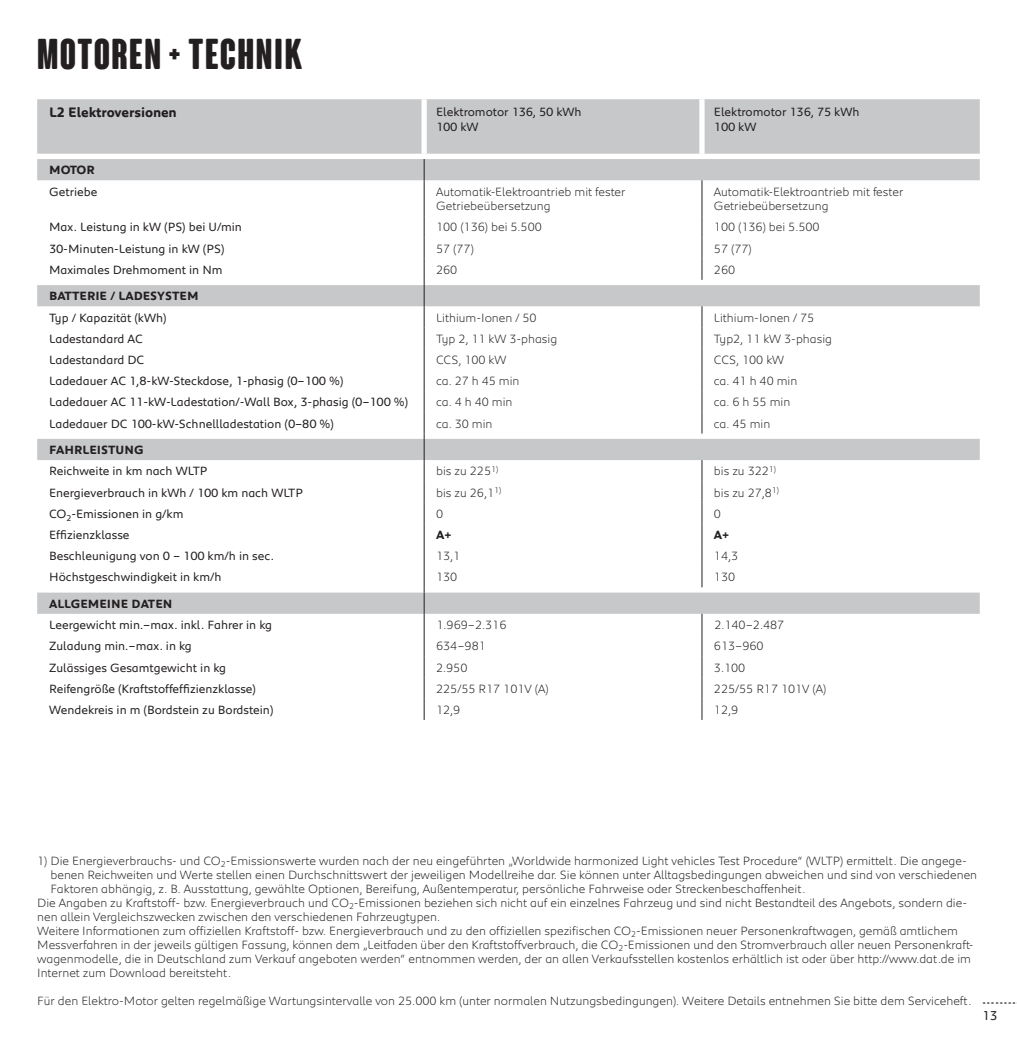
<style>
.page{position:relative;width:1017px;height:1042px;background:#fff}
.page>*{position:absolute;margin:0;border:0;box-sizing:border-box;transform-origin:0 0}
._001_Headline{font:700 condensed 42px "Coluna Rounded";letter-spacing:.04em;color:#231f20}
._26_Technische_Daten{font:700 14px "Peugeot";letter-spacing:-.01em;color:#231f20}
.t1{font:13.12px "Peugeot";color:#231f20}
._008_Fussnote{font:300 12.25px/14px "Peugeot";color:#231f20}
._26_Technische_Daten-2{font:12.25px/14.7px "Peugeot";color:#231f20}
._26_Technische_Daten-3{font:300 12.25px/14.7px "Peugeot";color:#231f20}
._26_Technische_Daten-4{font:700 12.25px "Peugeot";color:#231f20}
.t2{font:700 12.25px "Peugeot Expanded";color:#6c6d70}
</style>
<div class="page">
<div style="left:37px;top:99px;width:943px;height:55px;background:#c7c8ca"></div>
<svg style="left:37px;top:180px;width:943px;height:434px"></svg>
<div style="left:422px;top:99px;width:5px;height:55px;background:#fff"></div>
<hr style="left:424px;top:180px;width:1px;height:36px;background:#231f20">
<svg style="left:424px;top:216px;width:1px;height:504px"></svg>
<div style="left:37px;top:159px;width:943px;height:21px;background:#c7c8ca"></div>
<div style="left:699px;top:99px;width:6px;height:55px;background:#fff"></div>
<hr style="left:702px;top:180px;width:1px;height:36px;background:#231f20">
<svg style="left:702px;top:216px;width:1px;height:64px"></svg>
<svg style="left:702px;top:306px;width:1px;height:127px"></svg>
<svg style="left:702px;top:460px;width:1px;height:127px"></svg>
<svg style="left:702px;top:614px;width:1px;height:106px"></svg>
<p class="_001_Headline" style="left:37px;top:31px;width:267px">MOTOREN + TECHNIK</p>
<p class="_26_Technische_Daten" style="left:49px;top:103px;width:129px">L2 Elektroversionen</p>
<p class="_26_Technische_Daten-2" style="left:436px;top:104px;width:147px">Elektromotor 136, 50 kWh<br>100 kW</p>
<p class="_26_Technische_Daten-2" style="left:714px;top:104px;width:147px">Elektromotor 136, 75 kWh<br>100 kW</p>
<p class="_26_Technische_Daten-4" style="left:49px;top:162px;width:47px">MOTOR</p>
<p class="_26_Technische_Daten-2" style="left:49px;top:183px;width:50px">Getriebe</p>
<p class="_26_Technische_Daten-3" style="left:436px;top:183px;width:191px">Automatik-Elektroantrieb mit fester<br>Getriebeübersetzung</p>
<p class="_26_Technische_Daten-3" style="left:714px;top:183px;width:191px">Automatik-Elektroantrieb mit fester<br>Getriebeübersetzung</p>
<p class="_26_Technische_Daten-2" style="left:49px;top:219px;width:194px">Max. Leistung in kW (PS) bei U/min</p>
<p class="_26_Technische_Daten-3" style="left:436px;top:219px;width:107px">100 (136) bei 5.500</p>
<p class="_26_Technische_Daten-3" style="left:714px;top:219px;width:107px">100 (136) bei 5.500</p>
<p class="_26_Technische_Daten-2" style="left:49px;top:240px;width:177px">30-Minuten-Leistung in kW (PS)</p>
<p class="_26_Technische_Daten-3" style="left:436px;top:240px;width:39px">57 (77)</p>
<p class="_26_Technische_Daten-3" style="left:714px;top:240px;width:39px">57 (77)</p>
<p class="_26_Technische_Daten-2" style="left:49px;top:262px;width:175px">Maximales Drehmoment in Nm</p>
<p class="_26_Technische_Daten-3" style="left:436px;top:262px;width:23px">260</p>
<p class="_26_Technische_Daten-3" style="left:714px;top:262px;width:23px">260</p>
<p class="_26_Technische_Daten-4" style="left:49px;top:288px;width:151px">BATTERIE / LADESYSTEM</p>
<p class="_26_Technische_Daten-2" style="left:49px;top:309px;width:119px">Typ / Kapazität (kWh)</p>
<p class="_26_Technische_Daten-3" style="left:436px;top:309px;width:102px">Lithium-Ionen / 50</p>
<p class="_26_Technische_Daten-3" style="left:714px;top:309px;width:102px">Lithium-Ionen / 75</p>
<p class="_26_Technische_Daten-2" style="left:49px;top:331px;width:95px">Ladestandard AC</p>
<p class="_26_Technische_Daten-3" style="left:436px;top:330px;width:123px">Typ 2, 11 kW 3-phasig</p>
<p class="_26_Technische_Daten-3" style="left:714px;top:330px;width:120px">Typ2, 11 kW 3-phasig</p>
<p class="_26_Technische_Daten-2" style="left:49px;top:352px;width:97px">Ladestandard DC</p>
<p class="_26_Technische_Daten-3" style="left:436px;top:352px;width:72px">CCS, 100 kW</p>
<p class="_26_Technische_Daten-3" style="left:714px;top:352px;width:72px">CCS, 100 kW</p>
<p class="_26_Technische_Daten-2" style="left:49px;top:373px;width:296px">Ladedauer AC 1,8-kW-Steckdose, 1-phasig (0–100 %)</p>
<p class="_26_Technische_Daten-3" style="left:436px;top:373px;width:85px">ca. 27 h 45 min</p>
<p class="_26_Technische_Daten-3" style="left:714px;top:373px;width:85px">ca. 41 h 40 min</p>
<p class="_26_Technische_Daten-2" style="left:49px;top:394px;width:361px">Ladedauer AC 11-kW-Ladestation/-Wall Box, 3-phasig (0–100 %)</p>
<p class="_26_Technische_Daten-3" style="left:436px;top:394px;width:78px">ca. 4 h 40 min</p>
<p class="_26_Technische_Daten-3" style="left:714px;top:394px;width:78px">ca. 6 h 55 min</p>
<p class="_26_Technische_Daten-2" style="left:49px;top:415px;width:286px">Ladedauer DC 100-kW-Schnellladestation (0–80 %)</p>
<p class="_26_Technische_Daten-3" style="left:436px;top:415px;width:58px">ca. 30 min</p>
<p class="_26_Technische_Daten-3" style="left:714px;top:415px;width:58px">ca. 45 min</p>
<p class="_26_Technische_Daten-4" style="left:49px;top:441px;width:96px">FAHRLEISTUNG</p>
<p class="_26_Technische_Daten-2" style="left:49px;top:463px;width:160px">Reichweite in km nach WLTP</p>
<p class="_26_Technische_Daten-3" style="left:436px;top:463px;width:64px">bis zu 225<sup>1)</sup></p>
<p class="_26_Technische_Daten-3" style="left:714px;top:463px;width:64px">bis zu 322<sup>1)</sup></p>
<p class="_26_Technische_Daten-2" style="left:49px;top:484px;width:256px">Energieverbrauch in kWh / 100 km nach WLTP</p>
<p class="_26_Technische_Daten-3" style="left:436px;top:484px;width:67px">bis zu 26,1<sup>1)</sup></p>
<p class="_26_Technische_Daten-3" style="left:714px;top:484px;width:67px">bis zu 27,8<sup>1)</sup></p>
<p class="_26_Technische_Daten-2" style="left:49px;top:505px;width:136px">CO<sub>2</sub>-Emissionen in g/km</p>
<p class="_26_Technische_Daten-3" style="left:436px;top:505px;width:9px">0</p>
<p class="_26_Technische_Daten-3" style="left:714px;top:505px;width:9px">0</p>
<p class="_26_Technische_Daten-2" style="left:49px;top:527px;width:82px">Effizienzklasse</p>
<p class="_26_Technische_Daten-4" style="left:436px;top:526px;width:17px">A+</p>
<p class="_26_Technische_Daten-4" style="left:714px;top:526px;width:17px">A+</p>
<p class="_26_Technische_Daten-2" style="left:49px;top:548px;width:226px">Beschleunigung von 0 – 100 km/h in sec.</p>
<p class="_26_Technische_Daten-3" style="left:436px;top:548px;width:26px">13,1</p>
<p class="_26_Technische_Daten-3" style="left:714px;top:548px;width:26px">14,3</p>
<p class="_26_Technische_Daten-2" style="left:49px;top:569px;width:174px">Höchstgeschwindigkeit in km/h</p>
<p class="_26_Technische_Daten-3" style="left:436px;top:569px;width:23px">130</p>
<p class="_26_Technische_Daten-3" style="left:714px;top:569px;width:23px">130</p>
<p class="_26_Technische_Daten-4" style="left:49px;top:595px;width:125px">ALLGEMEINE DATEN</p>
<p class="_26_Technische_Daten-2" style="left:49px;top:617px;width:224px">Leergewicht min.–max. inkl. Fahrer in kg</p>
<p class="_26_Technische_Daten-3" style="left:437px;top:617px;width:71px">1.969–2.316</p>
<p class="_26_Technische_Daten-3" style="left:714px;top:617px;width:71px">2.140–2.487</p>
<p class="_26_Technische_Daten-2" style="left:49px;top:638px;width:144px">Zuladung min.–max. in kg</p>
<p class="_26_Technische_Daten-3" style="left:436px;top:638px;width:51px">634–981</p>
<p class="_26_Technische_Daten-3" style="left:714px;top:638px;width:51px">613–960</p>
<p class="_26_Technische_Daten-2" style="left:49px;top:659px;width:178px">Zulässiges Gesamtgewicht in kg</p>
<p class="_26_Technische_Daten-3" style="left:436px;top:659px;width:33px">2.950</p>
<p class="_26_Technische_Daten-3" style="left:714px;top:659px;width:33px">3.100</p>
<p class="_26_Technische_Daten-2" style="left:49px;top:680px;width:208px">Reifengröße (Kraftstoffeffizienzklasse)</p>
<p class="_26_Technische_Daten-3" style="left:436px;top:680px;width:114px">225/55 R17 101V (A)</p>
<p class="_26_Technische_Daten-3" style="left:714px;top:680px;width:114px">225/55 R17 101V (A)</p>
<p class="_26_Technische_Daten-2" style="left:49px;top:702px;width:226px">Wendekreis in m (Bordstein zu Bordstein)</p>
<p class="_26_Technische_Daten-3" style="left:436px;top:701px;width:26px">12,9</p>
<p class="_26_Technische_Daten-3" style="left:714px;top:701px;width:26px">12,9</p>
<p class="_008_Fussnote" style="left:51px;top:853px;width:928px;text-indent:-13px">1) Die Energieverbrauchs- und CO<sub>2</sub>-Emissionswerte wurden nach der neu eingeführten „Worldwide harmonized Light vehicles Test Procedure“ (WLTP) ermittelt. Die angege&shy;benen Reichweiten und Werte stellen einen Durchschnittswert der jeweiligen Modellreihe dar. Sie können unter Alltagsbedingungen abweichen und sind von verschiedenen<br>Faktoren abhängig, z. B. Ausstattung, gewählte Optionen, Bereifung, Außentemperatur, persönliche Fahrweise oder Streckenbeschaffenheit.</p>
<p class="_008_Fussnote" style="left:37px;top:895px;width:931px">Die Angaben zu Kraftstoff- bzw. Energieverbrauch und CO<sub>2</sub>-Emissionen beziehen sich nicht auf ein einzelnes Fahrzeug und sind nicht Bestandteil des Angebots, sondern die&shy;nen allein Vergleichszwecken zwischen den verschiedenen Fahrzeugtypen.</p>
<p class="_008_Fussnote" style="left:37px;top:923px;width:938px">Weitere Informationen zum offiziellen Kraftstoff- bzw. Energieverbrauch und zu den offiziellen spezifischen CO<sub>2</sub>-Emissionen neuer Personenkraftwagen, gemäß amtlichem Messverfahren in der jeweils gültigen Fassung, können dem „Leitfaden über den Kraftstoffverbrauch, die CO<sub>2</sub>-Emissionen und den Stromverbrauch aller neuen Personenkraft&shy;wagenmodelle, die in Deutschland zum Verkauf angeboten werden“ entnommen werden, der an allen Verkaufsstellen kostenlos erhältlich ist oder über http://www.dat.de im Internet zum Download bereitsteht.</p>
<p class="_008_Fussnote" style="left:37px;top:993px;width:936px">Für den Elektro-Motor gelten regelmäßige Wartungsintervalle von 25.000 km (unter normalen Nutzungsbedingungen). Weitere Details entnehmen Sie bitte dem Serviceheft.</p>
<p class="t2" style="left:982px;top:991px;width:40px">………</p>
<p class="t1" style="left:982px;top:1006px;width:17px">13</p>
</div>
